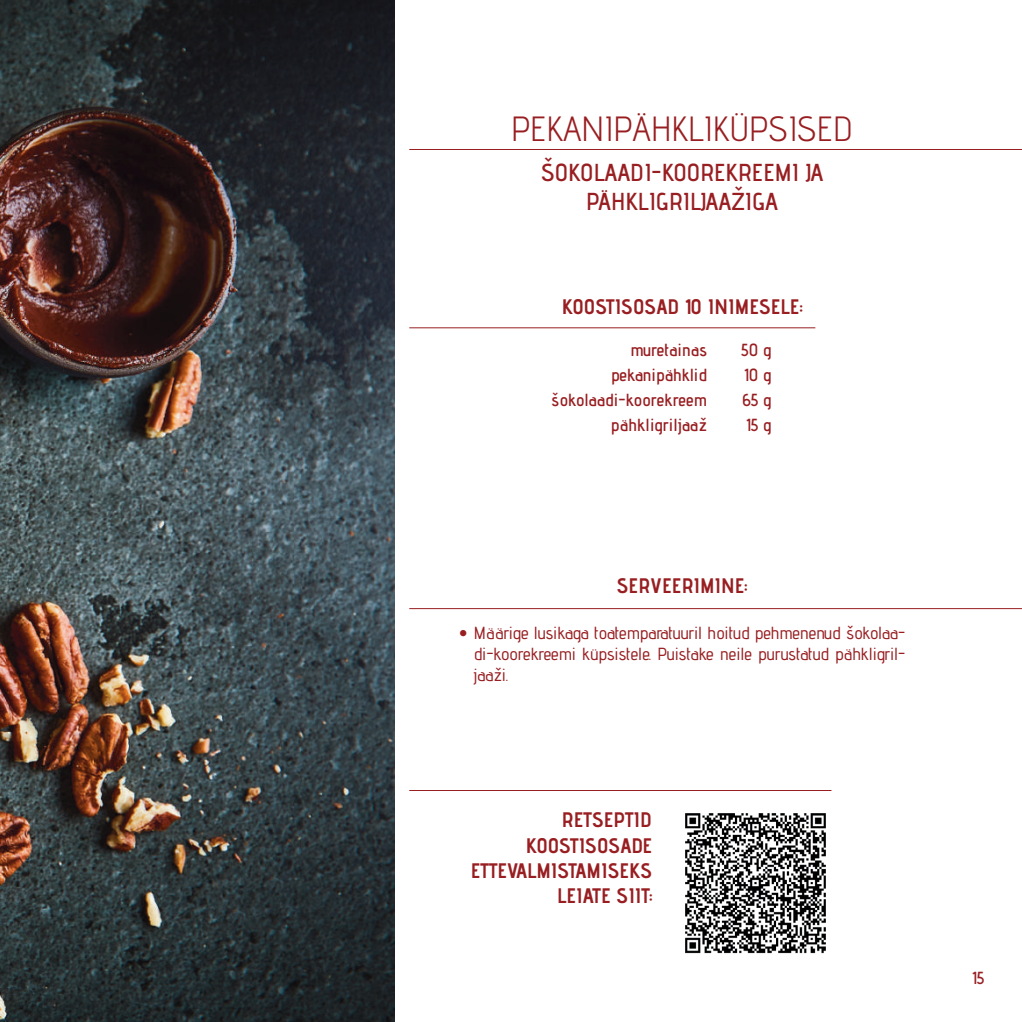
<style>
.page{position:relative;width:1022px;height:1022px;background:#fff}
.page>*{position:absolute;margin:0;border:0;box-sizing:border-box;transform-origin:0 0}
.t1{font:35px "Advent Pro";color:#981e21}
.t2{font:600 24.5px/29.4px "Advent Pro";color:#981e21;text-align:center}
.t3{font:700 21px/25.2px "Advent Pro";color:#981e21;text-align:right}
.t4{font:500 17.5px/21px "Advent Pro";color:#981e21;text-align:justify}
.t5{font:600 17.5px "Advent Pro";letter-spacing:.01em;color:#981e21}
</style>
<div class="page">
<img style="left:0;top:0;width:394px;height:1022px">
<hr style="left:409px;top:327px;width:406px;height:1px;background:#981e21">
<hr style="left:409px;top:790px;width:422px;height:1px;background:#981e21">
<hr style="left:409px;top:149px;width:613px;height:1px;background:#981e21">
<hr style="left:409px;top:608px;width:613px;height:1px;background:#981e21">
<img style="left:685px;top:813px;width:141px;height:141px">
<h1 class="t1" style="left:511px;top:108px;width:344px">PEKANIPÄHKLIKÜPSISED</h1>
<h2 class="t2" style="left:541px;top:157px;width:284px">ŠOKOLAADI-KOOREKREEMI JA<br>PÄHKLIGRILJAAŽIGA</h2>
<p class="t3" style="left:562px;top:294px;width:242px">KOOSTISOSAD 10 INIMESELE:</p>
<p class="t5" style="left:631px;top:339px;width:78px">muretainas</p>
<p class="t5" style="left:741px;top:339px;width:32px">50 g</p>
<p class="t5" style="left:611px;top:364px;width:97px">pekanipähklid</p>
<p class="t5" style="left:744px;top:364px;width:28px">10 g</p>
<p class="t5" style="left:551px;top:389px;width:157px">šokolaadi-koorekreem</p>
<p class="t5" style="left:743px;top:389px;width:30px">65 g</p>
<p class="t5" style="left:611px;top:414px;width:98px">pähkligriljaaž</p>
<p class="t5" style="left:747px;top:414px;width:26px">15 g</p>
<p class="t3" style="left:617px;top:573px;width:132px">SERVEERIMINE:</p>
<p class="t4" style="left:474px;top:621px;width:433px;text-indent:-15px">• Määrige lusikaga toatemparatuuril hoitud pehmenenud šokolaa&shy;di-koorekreemi küpsistele. Puistake neile purustatud pähkligril&shy;jaaži.</p>
<p class="t3" style="left:471px;top:807px;width:183px">RETSEPTID<br>KOOSTISOSADE<br>ETTEVALMISTAMISEKS<br>LEIATE SIIT:</p>
<p class="t5" style="left:972px;top:967px;width:13px">15</p>
</div>
